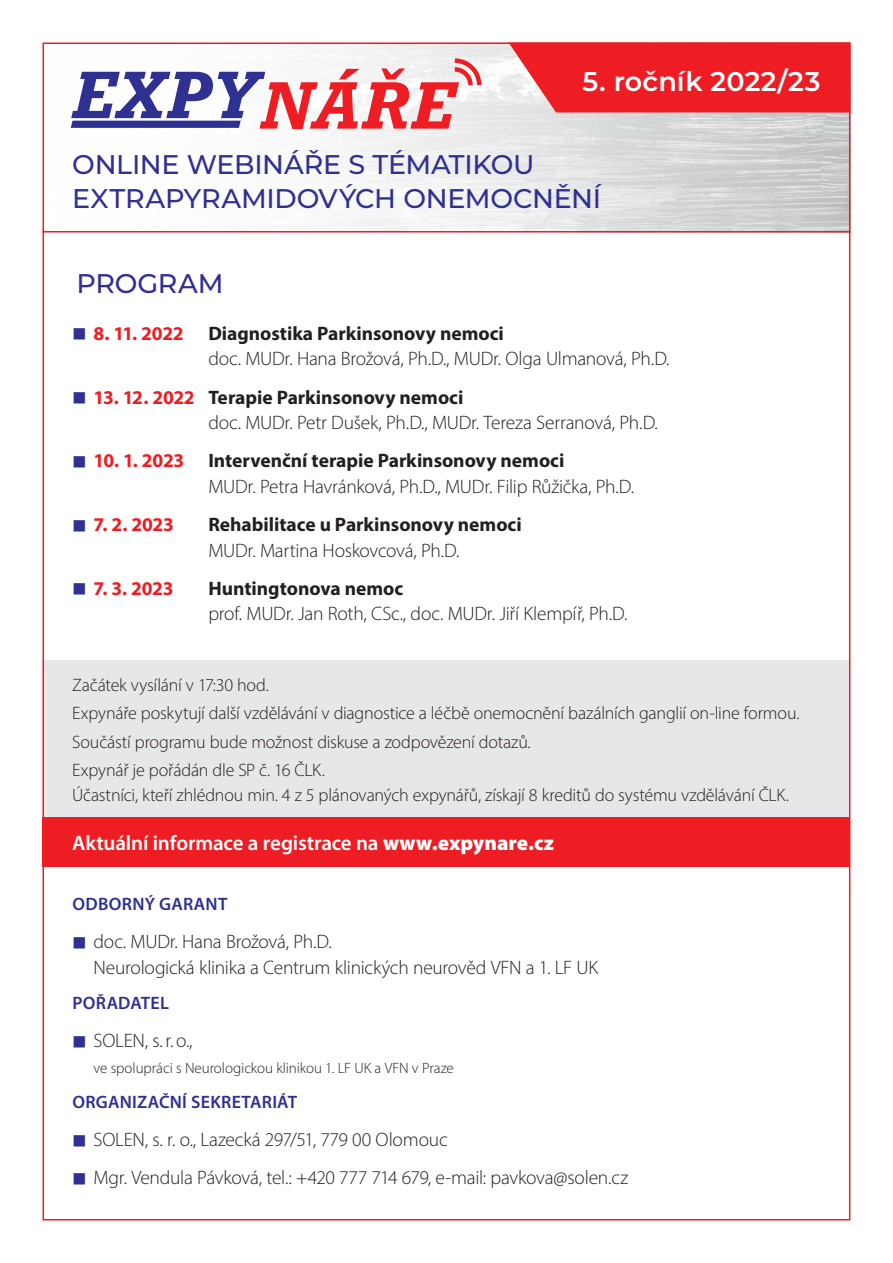
<style>
.page{position:relative;width:893px;height:1263px;background:#fff}
.page>*{position:absolute;margin:0;border:0;box-sizing:border-box;transform-origin:0 0}
.t1{font:italic 700 63px "Rockwell Nova";letter-spacing:.035em;color:#2e3092}
.t2{font:500 27px/34.5px "Montserrat";letter-spacing:-.01em;color:#2e3092}
.t3{font:600 27px "Montserrat";letter-spacing:.01em;color:#fff}
.text{font:600 21px "Myriad Pro";letter-spacing:-.01em;color:#fff}
.t4{font:300 19.5px/25.5px "Myriad Pro";letter-spacing:-.015em;color:#231f20}
.t5{font:700 19.5px/25.5px "Myriad Pro";color:#231f20}
.t6{font:700 19.5px "Myriad Pro";letter-spacing:-.01em;color:#ee1d23}
.text-2{font:300 18px/24.2px "Myriad Pro";letter-spacing:-.015em;color:#231f20}
.nadpisek{font:600 18px "Myriad Pro";letter-spacing:.015em;color:#2e3092}
.t7{font:300 15px "Myriad Pro";letter-spacing:-.005em;color:#231f20}
.s1{color:#ee1d23}
.s2{color:#2e3092}
.s3{font-weight:700}
.s4{font-weight:700;color:#ee1d23}
.s5{font-weight:300}
.s6{font-weight:900}
</style>
<div class="page">
<svg style="left:509px;top:46px;width:338px;height:66px"></svg>
<hr style="left:43px;top:231px;width:807px;height:1px;background:#ee1d23">
<div style="left:43px;top:660px;width:807px;height:157px;background:#e6e7e9"></div>
<div style="left:43px;top:817px;width:807px;height:50px;background:#ee1d23"></div>
<svg style="left:71px;top:121px;width:170px;height:7px"></svg>
<svg style="left:450px;top:56px;width:34px;height:34px"></svg>
<p class="t1" style="left:72px;top:54px;width:383px">EXPY<span class="s1">NÁŘE</span></p>
<p class="t2" style="left:72px;top:146px;width:530px">ONLINE WEBINÁŘE S TÉMATIKOU<br>EXTRAPYRAMIDOVÝCH ONEMOCNĚNÍ</p>
<p class="t3" style="left:582px;top:62px;width:240px">5. ročník 2022/23</p>
<p class="t2" style="left:77px;top:265px;width:149px">PROGRAM</p>
<p class="t6" style="left:72px;top:320px;width:113px"><span class="s2">■</span> 8. 11. 2022</p>
<p class="t4" style="left:208px;top:320px;width:463px"><span class="s3">Diagnostika Parkinsonovy nemoci<br></span>doc. MUDr. Hana Brožová, Ph.D., MUDr. Olga Ulmanová, Ph.D.</p>
<p class="t4" style="left:208px;top:384px;width:451px;text-indent:-136px"><span class="s2">■</span> <span class="s4">13. 12. 2022</span> <span class="s3">Terapie Parkinsonovy nemoci<br></span>doc. MUDr. Petr Dušek, Ph.D., MUDr. Tereza Serranová, Ph.D.</p>
<p class="t4" style="left:208px;top:448px;width:427px;text-indent:-136px"><span class="s2">■</span> <span class="s4">10. 1. 2023</span> <span class="s3">Intervenční terapie Parkinsonovy nemoci<br></span>MUDr. Petra Havránková, Ph.D., MUDr. Filip Růžička, Ph.D.</p>
<p class="t6" style="left:72px;top:512px;width:103px"><span class="s2">■</span> 7. 2. 2023</p>
<p class="t5" style="left:208px;top:511px;width:315px">Rehabilitace u Parkinsonovy nemoci<br><span class="s5">MUDr. Martina Hoskovcová, Ph.D.</span></p>
<p class="t6" style="left:72px;top:575px;width:103px"><span class="s2">■</span> 7. 3. 2023</p>
<p class="t4" style="left:208px;top:575px;width:421px"><span class="s3">Huntingtonova nemoc<br></span>prof. MUDr. Jan Roth, CSc., doc. MUDr. Jiří Klempíř, Ph.D.</p>
<p class="text-2" style="left:72px;top:673px;width:198px">Začátek vysílání v 17:30 hod.</p>
<p class="text-2" style="left:72px;top:701px;width:729px">Expynáře poskytují další vzdělávání v diagnostice a léčbě onemocnění bazálních ganglií on-line formou.</p>
<p class="text-2" style="left:72px;top:730px;width:460px">Součástí programu bude možnost diskuse a zodpovězení dotazů.</p>
<p class="text-2" style="left:72px;top:758px;width:718px">Expynář je pořádán dle SP č. 16 ČLK.<br>Účastníci, kteří zhlédnou min. 4 z 5 plánovaných expynářů, získají 8 kreditů do systému vzdělávání ČLK.</p>
<p class="text" style="left:72px;top:830px;width:483px">Aktuální informace a registrace na <span class="s6">www.expynare.cz</span></p>
<p class="nadpisek" style="left:72px;top:892px;width:157px">ODBORNÝ GARANT</p>
<p class="t4" style="left:94px;top:929px;width:506px;text-indent:-21px"><span class="s2">■</span> doc. MUDr. Hana Brožová, Ph.D.<br>Neurologická klinika a Centrum klinických neurověd VFN a 1. LF UK</p>
<p class="nadpisek" style="left:72px;top:991px;width:98px">POŘADATEL</p>
<p class="t4" style="left:72px;top:1028px;width:122px"><span class="s2">■</span> SOLEN, s.r.o.,</p>
<p class="t7" style="left:94px;top:1058px;width:362px">ve spolupráci s Neurologickou klinikou 1. LF UK a VFN v Praze</p>
<p class="nadpisek" style="left:72px;top:1090px;width:226px">ORGANIZAČNÍ SEKRETARIÁT</p>
<p class="t4" style="left:72px;top:1127px;width:377px"><span class="s2">■</span> SOLEN, s. r. o., Lazecká 297/51, 779 00 Olomouc</p>
<p class="t4" style="left:72px;top:1165px;width:557px"><span class="s2">■</span> Mgr. Vendula Pávková, tel.: +420 777 714 679, e-mail: pavkova@solen.cz</p>
</div>
